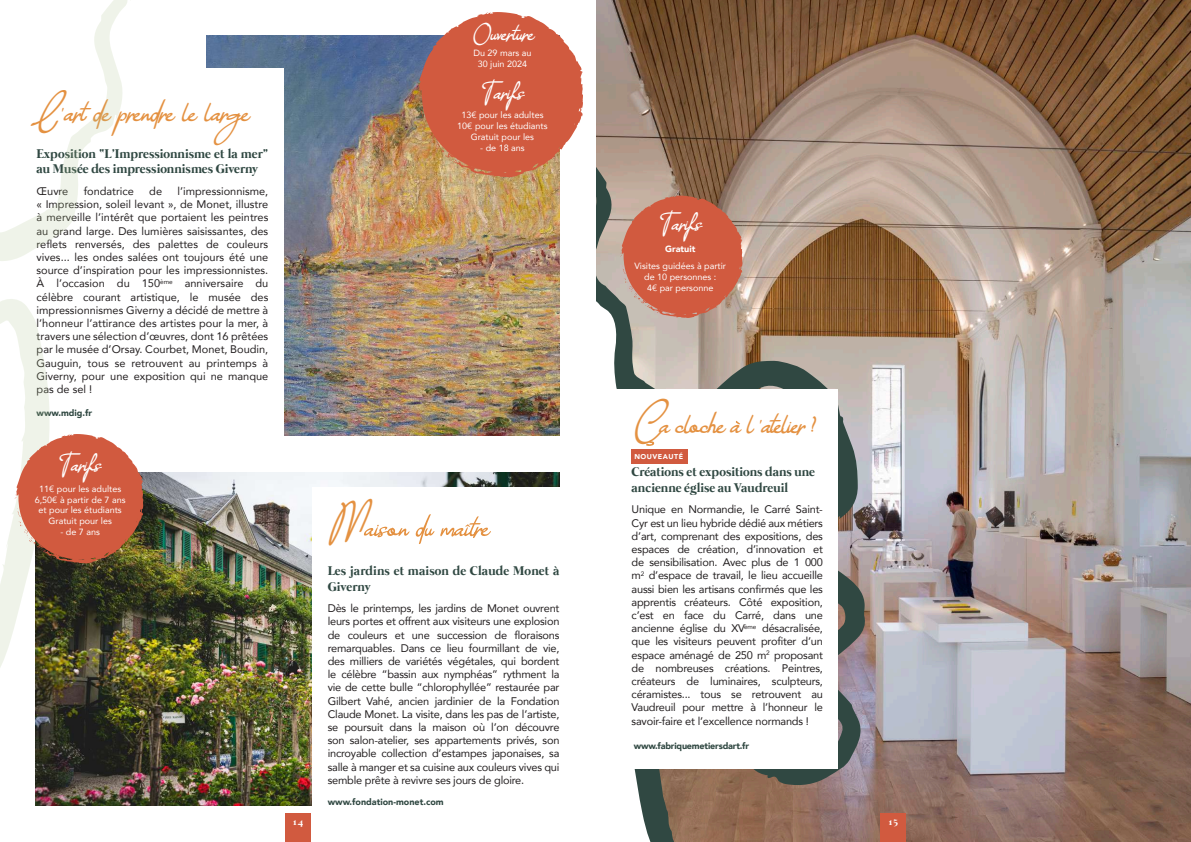
<style>
.page{position:relative;width:1191px;height:842px;background:#fff}
.page>*{position:absolute;margin:0;border:0;box-sizing:border-box;transform-origin:0 0}
.t1{font:44px "Photograph";color:#e49141}
.t2{font:32px "Photograph";color:#e49141}
.t3{font:32px "Photograph";letter-spacing:-.03em;color:#e49141}
.t4{font:25px "Photograph";color:#fff}
.t5{font:700 13px/15.6px "Mermaid";color:#304842}
.t6{font:11px/13.2px "Avenir";letter-spacing:-.02em;color:#231f20;text-align:justify}
.t7{font:11px "Avenir";color:#231f20}
.t8{font:700 10px "Mermaid";color:#fff}
.t9{font:9px/10.8px "Avenir";color:#fff;text-align:center}
.t10{font:900 9px "Avenir";color:#304842}
.t11{font:900 9px "Avenir";letter-spacing:-.02em;color:#304842}
.t12{font:900 9px "Avenir";color:#fff}
.t13{font:900 7px "Avenir";letter-spacing:.07em;color:#fff}
.s1{font-size:44px}
</style>
<div class="page">
<img style="left:596px;top:0;width:595px;height:842px">
<svg style="left:596px;top:118px;width:317px;height:724px;background:#a7968a"></svg>
<img style="left:207px;top:36px;width:352px;height:400px">
<div style="left:0;top:68px;width:284px;height:369px;background:#fff"></div>
<img style="left:36px;top:472px;width:523px;height:334px">
<div style="left:313px;top:488px;width:257px;height:318px;background:#fff"></div>
<svg style="left:364px;top:514px;width:127px;height:30px"></svg>
<div style="left:616px;top:389px;width:222px;height:380px;background:#fff"></div>
<svg style="left:646px;top:440px;width:8px;height:6px"></svg>
<svg style="left:620px;top:196px;width:122px;height:122px;background:#ca6b54"></svg>
<svg style="left:417px;top:12px;width:166px;height:165px;background:#d2745c"></svg>
<div style="left:631px;top:449px;width:57px;height:14px;background:#d15a3f"></div>
<div style="left:880px;top:814px;width:26px;height:28px;background:#d15a3f"></div>
<div style="left:285px;top:814px;width:25px;height:28px;background:#d15a3f"></div>
<svg style="left:0;top:0;width:185px;height:768px"></svg>
<svg style="left:15px;top:434px;width:128px;height:129px;background:#cd735a"></svg>
<h2 class="t2" style="left:33px;top:91px;width:218px"><span class="s1">L</span> 'art de prendre le large</h2>
<p class="t5" style="left:37px;top:147px;width:233px">Exposition “L’Impressionnisme et la mer” au Musée des impressionnismes Giverny</p>
<p class="t6" style="left:37px;top:184px;width:33px">Œuvre</p>
<p class="t7" style="left:84px;top:182px;width:52px">fondatrice</p>
<p class="t6" style="left:149px;top:184px;width:14px">de</p>
<p class="t6" style="left:37px;top:184px;width:233px;text-indent:141px">l’impressionnisme, « Impression, soleil levant », de Monet, illustre à merveille l’intérêt que portaient les peintres au grand large. Des lumières saisissantes, des reflets renversés, des palettes de couleurs vives... les ondes salées ont toujours été une source d’inspiration pour les impressionnistes.<br>À l’occasion du 150<sup>ème</sup> anniversaire du célèbre courant artistique, le musée des impressionnismes Giverny a décidé de mettre à l’honneur l’attirance des artistes pour la mer, à travers une sélection d’œuvres, dont 16 prêtées par le musée d’Orsay. Courbet, Monet, Boudin, Gauguin, tous se retrouvent au printemps à Giverny, pour une exposition qui ne manque pas de sel !</p>
<p class="t10" style="left:37px;top:405px;width:57px">www.mdig.fr</p>
<h3 class="t4" style="left:59px;top:448px;width:44px">Tarifs</h3>
<p class="t9" style="left:35px;top:483px;width:92px">11€ pour les adultes<br>6,50€ à partir de 7 ans et pour les étudiants<br>Gratuit pour les</p>
<p class="t9" style="left:60px;top:526px;width:41px">- de 7 ans</p>
<h3 class="t4" style="left:473px;top:16px;width:63px">Ouverture</h3>
<h3 class="t4" style="left:482px;top:76px;width:44px">Tarifs</h3>
<p class="t9" style="left:457px;top:110px;width:92px">13€ pour les adultes<br>10€ pour les étudiants<br>Gratuit pour les</p>
<p class="t9" style="left:480px;top:142px;width:46px">- de 18 ans</p>
<p class="t9" style="left:473px;top:48px;width:60px">Du 29 mars au<br>30 juin 2024</p>
<h1 class="t1" style="left:329px;top:494px;width:39px">M</h1>
<p class="t5" style="left:328px;top:564px;width:233px">Les jardins et maison de Claude Monet à<br>Giverny</p>
<p class="t6" style="left:328px;top:601px;width:233px">Dès le printemps, les jardins de Monet ouvrent leurs portes et offrent aux visiteurs une explosion de couleurs et une succession de floraisons remarquables. Dans ce lieu fourmillant de vie, des milliers de variétés végétales, qui bordent le célèbre “bassin aux nymphéas” rythment la vie de cette bulle “chlorophyllée” restaurée par Gilbert Vahé, ancien jardinier de la Fondation Claude Monet. La visite, dans les pas de l’artiste, se poursuit dans la maison où l’on découvre son salon-atelier, ses appartements privés, son incroyable collection d’estampes japonaises, sa salle à manger et sa cuisine aux couleurs vives qui semble prête à revivre ses jours de gloire.</p>
<p class="t10" style="left:328px;top:795px;width:117px">www.fondation-monet.com</p>
<h3 class="t4" style="left:660px;top:207px;width:44px">Tarifs</h3>
<p class="t12" style="left:665px;top:242px;width:32px">Gratuit</p>
<p class="t9" style="left:634px;top:260px;width:93px">Visites guidées à partir de 10 personnes :<br>4€ par personne</p>
<h2 class="t3" style="left:633px;top:404px;width:185px"><span class="s1">C</span>a cloche a l 'atelier ?</h2>
<p class="t13" style="left:634px;top:450px;width:50px">NOUVEAUTÉ</p>
<p class="t5" style="left:631px;top:465px;width:185px">Créations et expositions dans une ancienne église au Vaudreuil</p>
<p class="t6" style="left:631px;top:503px;width:193px">Unique en Normandie, le Carré Saint-Cyr est un lieu hybride dédié aux métiers d’art, comprenant des expositions, des espaces de création, d’innovation et de sensibilisation. Avec plus de 1 000 m<sup>2</sup> d’espace de travail, le lieu accueille aussi bien les artisans confirmés que les apprentis créateurs. Côté exposition, c’est en face du Carré, dans une ancienne église du XV<sup>ème</sup> désacralisée, que les visiteurs peuvent profiter d’un espace aménagé de 250 m<sup>2</sup> proposant de nombreuses créations. Peintres, créateurs de luminaires, sculpteurs, céramistes... tous se retrouvent au Vaudreuil pour mettre à l’honneur le savoir-faire et l’excellence normands !</p>
<p class="t11" style="left:634px;top:738px;width:117px">www.fabriquemetiersdart.fr</p>
<p class="t8" style="left:292px;top:816px;width:12px">14</p>
<p class="t8" style="left:887px;top:816px;width:12px">15</p>
</div>
